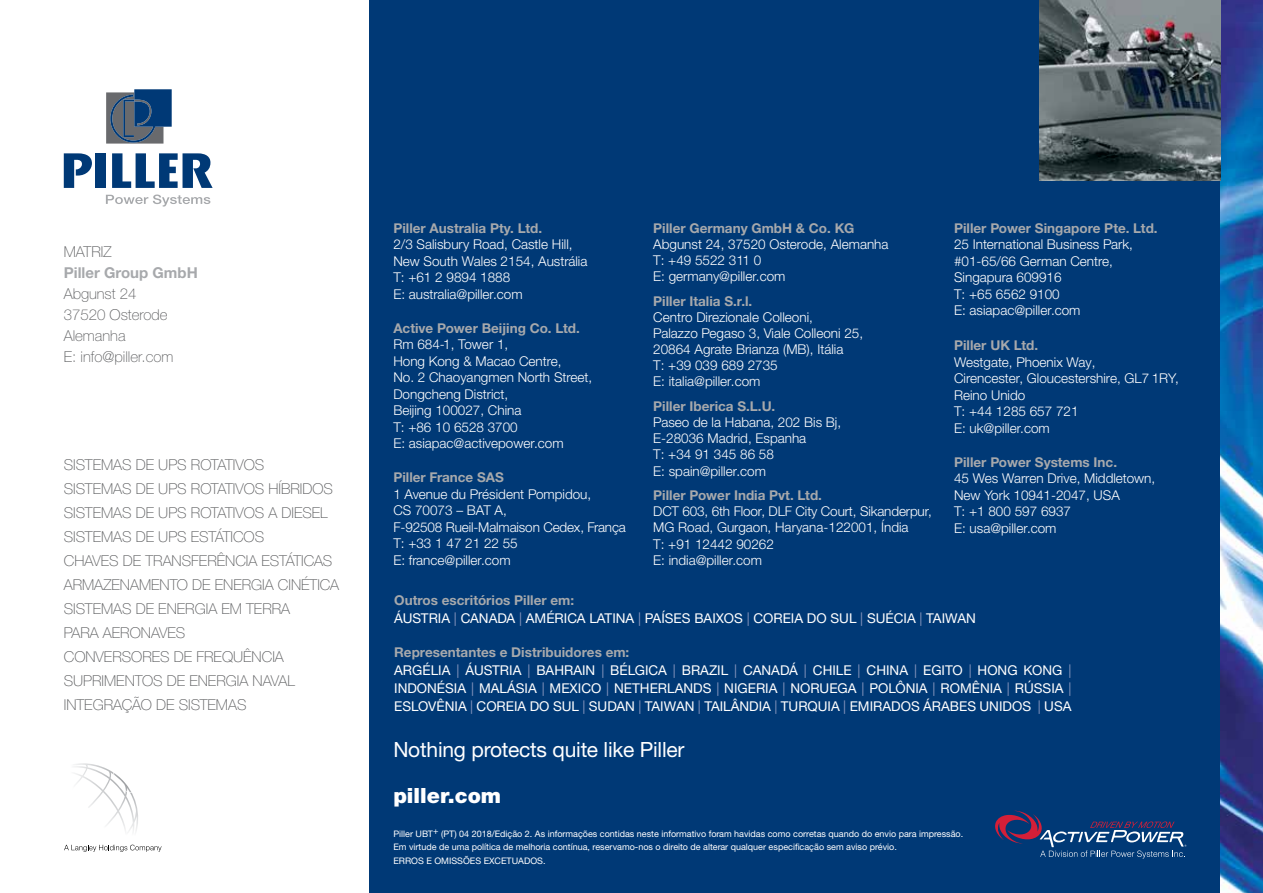
<style>
.page{position:relative;width:1263px;height:893px;background:#fff}
.page>*{position:absolute;margin:0;border:0;box-sizing:border-box;transform-origin:0 0}
.t1{font:21px "Helvetica Neue LTW1 G";letter-spacing:-.01em;color:#fff}
.t2{font:900 21px "Helvetica Neue LTW1 G";color:#fff}
.t3{font:100 15px/24px "Helvetica Neue LTW1 G";color:#58595b}
.t4{font:700 15px "Helvetica Neue LTW1 G";color:#a7a9ac}
.t5{font:300 13.5px/16.5px "Helvetica Neue LTW1 G";color:#fff}
.t6{font:13.5px/18px "Helvetica Neue LTW1 G";color:#fff}
.t7{font:700 13.5px "Helvetica Neue LTW1 G";color:#a7a9ac}
.t8{font:9px/13.5px "Helvetica Neue LTW1 G";color:#fff}
.s1{font-weight:700;color:#a7a9ac}
.s2{color:#8593bb}
</style>
<div class="page">
<div style="left:370px;top:0;width:893px;height:893px;background:#003976"></div>
<img style="left:1220px;top:0;width:43px;height:893px">
<img style="left:1040px;top:0;width:180px;height:181px">
<img style="left:66px;top:763px;width:72px;height:82px">
<svg style="left:64px;top:845px;width:98px;height:7px"></svg>
<svg style="left:64px;top:153px;width:28px;height:35px"></svg>
<div style="left:96px;top:153px;width:10px;height:35px;background:#003976"></div>
<svg style="left:112px;top:153px;width:101px;height:35px"></svg>
<svg style="left:106px;top:195px;width:104px;height:12px"></svg>
<svg style="left:106px;top:89px;width:66px;height:55px;background:#49637f"></svg>
<svg style="left:995px;top:811px;width:191px;height:47px"></svg>
<p class="t3" style="left:64px;top:240px;width:49px">MATRIZ</p>
<p class="t4" style="left:64px;top:264px;width:135px">Piller Group GmbH</p>
<p class="t3" style="left:64px;top:284px;width:111px;line-height:21px">Abgunst 24<br>37520 Osterode<br>Alemanha<br>E: info@piller.com</p>
<p class="t3" style="left:64px;top:452px;width:277px">SISTEMAS DE UPS ROTATIVOS<br>SISTEMAS DE UPS ROTATIVOS HÍBRIDOS<br>SISTEMAS DE UPS ROTATIVOS A DIESEL<br>SISTEMAS DE UPS ESTÁTICOS<br>CHAVES DE TRANSFERÊNCIA ESTÁTICAS<br>ARMAZENAMENTO DE ENERGIA CINÉTICA<br>SISTEMAS DE ENERGIA EM TERRA<br>PARA AERONAVES<br>CONVERSORES DE FREQUÊNCIA<br>SUPRIMENTOS DE ENERGIA NAVAL<br>INTEGRAÇÃO DE SISTEMAS</p>
<p class="t7" style="left:393px;top:220px;width:150px">Piller Australia Pty. Ltd.</p>
<p class="t5" style="left:393px;top:236px;width:195px">2/3 Salisbury Road, Castle Hill,<br>New South Wales 2154, Austrália<br>T: +61 2 9894 1888<br>E: australia@piller.com</p>
<p class="t7" style="left:393px;top:320px;width:188px">Active Power Beijing Co. Ltd.</p>
<p class="t5" style="left:393px;top:336px;width:200px">Rm 684-1, Tower 1,<br>Hong Kong &amp; Macao Centre,<br>No. 2 Chaoyangmen North Street,<br>Dongcheng District,<br>Beijing 100027, China<br>T: +86 10 6528 3700<br>E: asiapac@activepower.com</p>
<p class="t7" style="left:393px;top:469px;width:112px">Piller France SAS</p>
<p class="t5" style="left:393px;top:485px;width:234px">1 Avenue du Président Pompidou,<br>CS 70073 – BAT A,<br>F-92508 Rueil-Malmaison Cedex, França<br>T: +33 1 47 21 22 55<br>E: france@piller.com</p>
<p class="t7" style="left:653px;top:220px;width:202px">Piller Germany GmbH &amp; Co. KG</p>
<p class="t5" style="left:653px;top:236px;width:237px;line-height:16px">Abgunst 24, 37520 Osterode, Alemanha<br>T: +49 5522 311 0<br>E: germany@piller.com</p>
<p class="t7" style="left:653px;top:293px;width:101px">Piller Italia S.r.l.</p>
<p class="t5" style="left:653px;top:309px;width:211px;line-height:16px">Centro Direzionale Colleoni,<br>Palazzo Pegaso 3, Viale Colleoni 25,<br>20864 Agrate Brianza (MB), Itália<br>T: +39 039 689 2735<br>E: italia@piller.com</p>
<p class="t7" style="left:653px;top:398px;width:123px">Piller Iberica S.L.U.</p>
<p class="t5" style="left:653px;top:414px;width:189px;line-height:16px">Paseo de la Habana, 202 Bis Bj,<br>E-28036 Madrid, Espanha<br>T: +34 91 345 86 58<br>E: spain@piller.com</p>
<p class="t7" style="left:653px;top:487px;width:170px">Piller Power India Pvt. Ltd.</p>
<p class="t5" style="left:653px;top:503px;width:280px;line-height:16px">DCT 603, 6th Floor, DLF City Court, Sikanderpur,<br>MG Road, Gurgaon, Haryana-122001, Índia<br>T: +91 12442 90262<br>E: india@piller.com</p>
<p class="t7" style="left:954px;top:220px;width:205px">Piller Power Singapore Pte. Ltd.</p>
<p class="t5" style="left:954px;top:236px;width:180px">25 International Business Park, #01-65/66 German Centre,<br>Singapura 609916<br>T: +65 6562 9100<br>E: asiapac@piller.com</p>
<p class="t7" style="left:954px;top:337px;width:86px">Piller UK Ltd.</p>
<p class="t5" style="left:954px;top:354px;width:226px">Westgate, Phoenix Way,<br>Cirencester, Gloucestershire, GL7 1RY,<br>Reino Unido<br>T: +44 1285 657 721<br>E: uk@piller.com</p>
<p class="t7" style="left:954px;top:454px;width:164px">Piller Power Systems Inc.</p>
<p class="t5" style="left:954px;top:470px;width:203px">45 Wes Warren Drive, Middletown,<br>New York 10941-2047, USA<br>T: +1 800 597 6937<br>E: usa@piller.com</p>
<p class="t6" style="left:394px;top:591px;width:583px"><span class="s1">Outros escritórios Piller em:<br></span>ÁUSTRIA <span class="s2">|</span> CANADA <span class="s2">|</span> AMÉRICA LATINA <span class="s2">|</span> PAÍSES BAIXOS <span class="s2">|</span> COREIA DO SUL <span class="s2">|</span> SUÉCIA <span class="s2">|</span> TAIWAN</p>
<p class="t6" style="left:394px;top:643px;width:679px"><span class="s1">Representantes e Distribuidores em:<br></span>ARGÉLIA <span class="s2">|</span> ÁUSTRIA <span class="s2">|</span> BAHRAIN <span class="s2">|</span> BÉLGICA <span class="s2">|</span> BRAZIL <span class="s2">|</span> CANADÁ <span class="s2">|</span> CHILE <span class="s2">|</span> CHINA <span class="s2">|</span> EGITO <span class="s2">|</span> HONG KONG <span class="s2">| </span>INDONÉSIA <span class="s2">|</span> MALÁSIA <span class="s2">|</span> MEXICO <span class="s2">|</span> NETHERLANDS <span class="s2">|</span> NIGERIA <span class="s2">|</span> NORUEGA <span class="s2">|</span> POLÔNIA <span class="s2">|</span> ROMÊNIA <span class="s2">|</span> RÚSSIA <span class="s2">| </span>ESLOVÊNIA <span class="s2">|</span> COREIA DO SUL <span class="s2">|</span> SUDAN <span class="s2">|</span> TAIWAN <span class="s2">|</span> TAILÂNDIA <span class="s2">|</span> TURQUIA <span class="s2">|</span> EMIRADOS ÁRABES UNIDOS <span class="s2">|</span> USA</p>
<h1 class="t1" style="left:393px;top:737px;width:293px">Nothing protects quite like Piller</h1>
<h1 class="t2" style="left:393px;top:783px;width:109px">piller.com</h1>
<p class="t8" style="left:393px;top:827px;width:571px">Piller UBT+ (PT) 04 2018/Edição 2. As informações contidas neste informativo foram havidas como corretas quando do envio para impressão.<br>Em virtude de uma política de melhoria contínua, reservamo-nos o direito de alterar qualquer especificação sem aviso prévio.<br>ERROS E OMISSÕES EXCETUADOS.</p>
</div>
